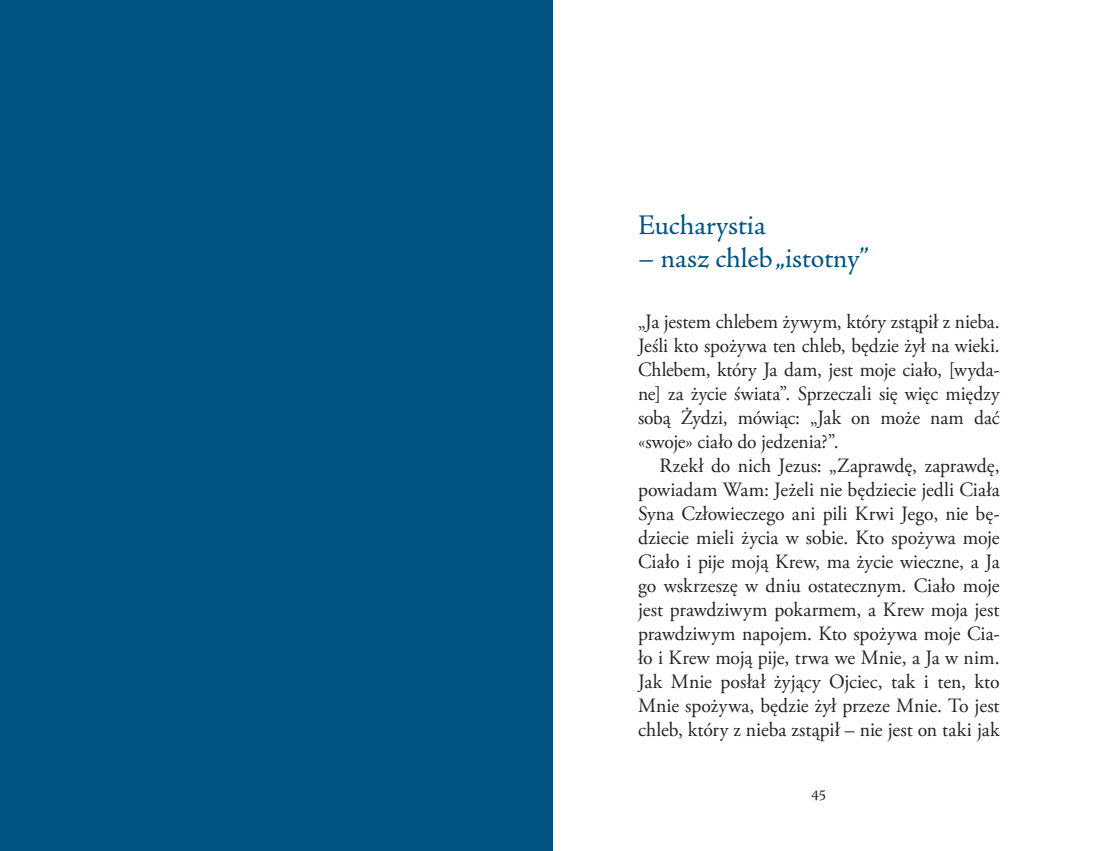
<style>
.page{position:relative;width:1106px;height:851px;background:#fff}
.page>*{position:absolute;margin:0;border:0;box-sizing:border-box;transform-origin:0 0}
.t1{font:28.5px "Adobe Jenson Pro";letter-spacing:-.005em;color:#015382}
.t2{font:20.25px/24px "Adobe Garamond Pro";color:#231f20;text-align:justify}
.t3{font:20.25px/24px "Adobe Garamond Pro";color:#231f20;text-align:justify;scale:.96 1}
.t4{font:15px "Adobe Jenson Pro";color:#231f20}
</style>
<div class="page">
<div style="left:0;top:0;width:553px;height:850px;background:#015382"></div>
<h1 class="t1" style="left:638px;top:209px;width:129px">Eucharystia</h1>
<h1 class="t1" style="left:638px;top:242px;width:232px">– nasz chleb „istotny”</h1>
<p class="t3" style="left:638px;top:310px;width:378px">„Ja jestem chlebem żywym, który zstąpił z nieba.<br>Jeśli kto spożywa ten chleb, będzie żył na wieki.<br>Chlebem, który Ja dam, jest moje ciało, [wyda&shy;ne] za życie świata”. Sprzeczali się więc między sobą Żydzi, mówiąc: „Jak on może nam dać «swoje» ciało do jedzenia?”.</p>
<p class="t2" style="left:638px;top:454px;width:363px;text-indent:21px">Rzekł do nich Jezus: „Zaprawdę, zaprawdę, powiadam Wam: Jeżeli nie będziecie jedli Ciała Syna Człowieczego ani pili Krwi Jego, nie bę&shy;dziecie mieli życia w sobie. Kto spożywa moje Ciało i pije moją Krew, ma życie wieczne, a Ja go wskrzeszę w dniu ostatecznym. Ciało moje jest prawdziwym pokarmem, a Krew moja jest prawdziwym napojem. Kto spożywa moje Cia&shy;ło i Krew moją pije, trwa we Mnie, a Ja w nim.<br>Jak Mnie posłał żyjący Ojciec, tak i ten, kto Mnie spożywa, będzie żył przeze Mnie. To jest chleb, który z nieba zstąpił – nie jest on taki jak</p>
<p class="t4" style="left:811px;top:786px;width:16px">45</p>
</div>
